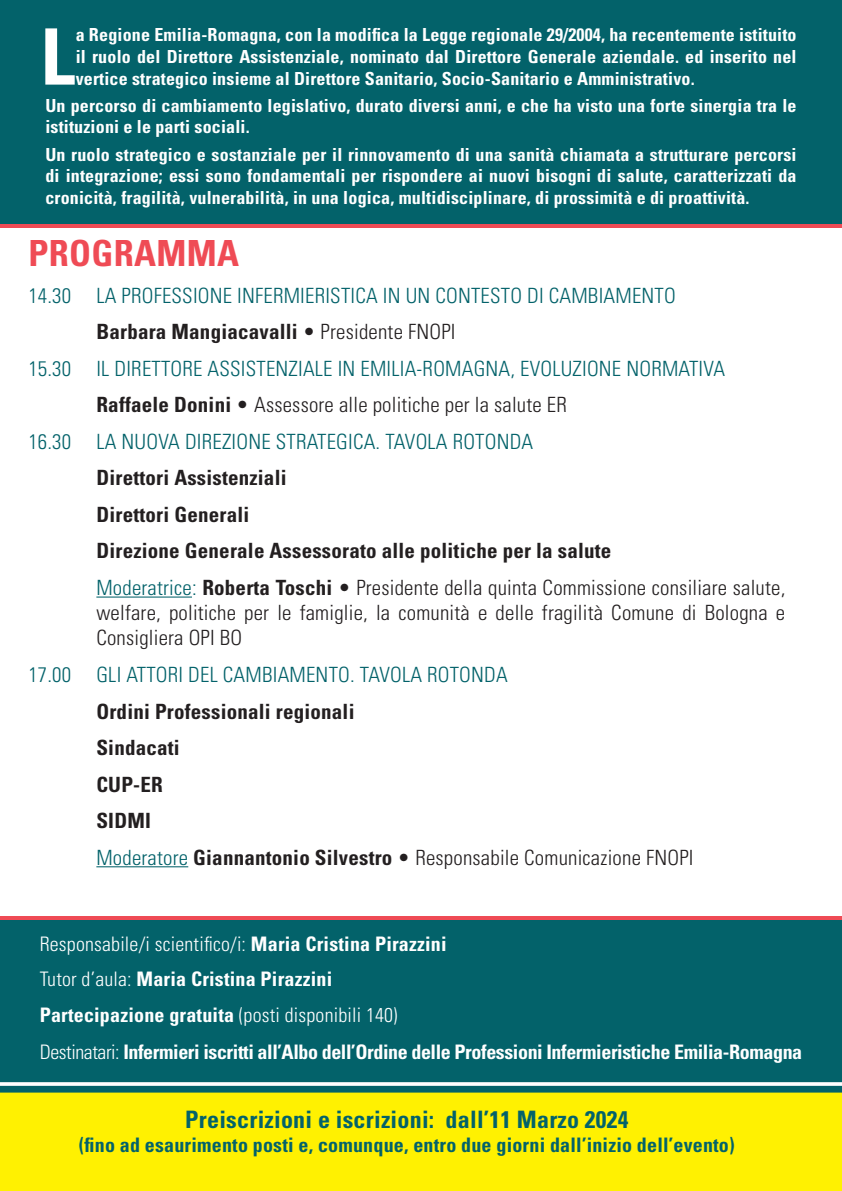
<style>
.page{position:relative;width:842px;height:1191px;background:#fff}
.page>*{position:absolute;margin:0;border:0;box-sizing:border-box;transform-origin:0 0}
.t1{font:700 condensed 77.8px "Univers LT Std";color:#fff}
.t2{font:700 condensed 36px "Univers LT Std";letter-spacing:.01em;color:#ef4b55}
.t3{font:700 condensed 24px "Univers LT Std";letter-spacing:.01em;color:#03626a}
.t4{font:700 condensed 21px/36.6px "Univers LT Std";letter-spacing:.01em;color:#231f20}
.t5{font:300 condensed 21px "Univers LT Std";letter-spacing:.01em;color:#03626a}
.t6{font:300 condensed 21px/25.2px "Univers LT Std";letter-spacing:.01em;color:#231f20}
.t7{font:700 condensed 20px/35.4px "Univers LT Std";letter-spacing:.01em;color:#fff}
.t8{font:700 condensed 20px "Univers LT Std";letter-spacing:-.02em;color:#fff}
.t9{font:700 condensed 20px "Univers LT Std";letter-spacing:.01em;color:#03626a}
.t10{font:700 condensed 18px/21.6px "Univers LT Std";letter-spacing:.01em;color:#fff;text-align:justify}
.s1{font-weight:300}
.s2{font-weight:700}
.s3{font-weight:300;color:#03626a}
</style>
<div class="page">
<div style="left:0;top:918px;width:842px;height:208px;background:#03626a"></div>
<hr style="left:0;top:1082px;width:842px;height:3px;background:#fff">
<div style="left:0;top:1092px;width:842px;height:99px;background:#fff101"></div>
<hr style="left:0;top:916px;width:842px;height:3px;background:#ef4b55">
<div style="left:0;top:0;width:842px;height:225px;background:#03626a"></div>
<hr style="left:0;top:224px;width:842px;height:3px;background:#ef4b55">
<hr style="left:96px;top:596px;width:96px;height:1px;background:#03626a">
<hr style="left:96px;top:866px;width:92px;height:1px;background:#03626a">
<h1 class="t1" style="left:40px;top:9px;width:36px">L</h1>
<p class="t10" style="left:76px;top:24px;width:722px">a Regione Emilia-Romagna, con la modifica la Legge regionale 29/2004, ha recentemente istituito il ruolo del Direttore Assistenziale, nominato dal Direttore Generale aziendale. ed inserito nel vertice strategico insieme al Direttore Sanitario, Socio-Sanitario e Amministrativo.</p>
<p class="t10" style="left:45px;top:95px;width:753px">Un percorso di cambiamento legislativo, durato diversi anni, e che ha visto una forte sinergia tra le istituzioni e le parti sociali.</p>
<p class="t10" style="left:45px;top:143px;width:753px">Un ruolo strategico e sostanziale per il rinnovamento di una sanità chiamata a strutturare percorsi di integrazione; essi sono fondamentali per rispondere ai nuovi bisogni di salute, caratterizzati da cronicità, fragilità, vulnerabilità, in una logica, multidisciplinare, di prossimità e di proattività.</p>
<h2 class="t2" style="left:28px;top:231px;width:212px">PROGRAMMA</h2>
<p class="t5" style="left:28px;top:282px;width:649px">14.30 LA PROFESSIONE INFERMIERISTICA IN UN CONTESTO DI CAMBIAMENTO</p>
<p class="t4" style="left:96px;top:313px;width:361px">Barbara Mangiacavalli <span class="s1">• Presidente FNOPI</span></p>
<p class="t5" style="left:28px;top:356px;width:698px">15.30 IL DIRETTORE ASSISTENZIALE IN EMILIA-ROMAGNA, EVOLUZIONE NORMATIVA</p>
<p class="t6" style="left:96px;top:392px;width:472px"><span class="s2">Raffaele Donini</span> • Assessore alle politiche per la salute ER</p>
<p class="t5" style="left:28px;top:429px;width:506px">16.30 LA NUOVA DIREZIONE STRATEGICA. TAVOLA ROTONDA</p>
<p class="t4" style="left:96px;top:459px;width:690px">Direttori Assistenziali<br>Direttori Generali<br>Direzione Generale Assessorato alle politiche per la salute<br><span class="s3">Moderatrice:</span> Roberta Toschi <span class="s1">• Presidente della quinta Commissione consiliare salute,</span></p>
<p class="t6" style="left:96px;top:600px;width:690px">welfare, politiche per le famiglie, la comunità e delle fragilità Comune di Bologna e<br>Consigliera OPI BO</p>
<p class="t5" style="left:28px;top:662px;width:481px">17.00 GLI ATTORI DEL CAMBIAMENTO. TAVOLA ROTONDA</p>
<p class="t4" style="left:96px;top:692px;width:599px">Ordini Professionali regionali<br>Sindacati<br>CUP-ER<br>SIDMI<br><span class="s3">Moderatore</span> Giannantonio Silvestro <span class="s1">• Responsabile Comunicazione FNOPI</span></p>
<p class="t7" style="left:40px;top:926px;width:408px"><span class="s1">Responsabile/i scientifico/i:</span> Maria Cristina Pirazzini<br><span class="s1">Tutor d’aula:</span> Maria Cristina Pirazzini<br>Partecipazione gratuita <span class="s1">(posti disponibili 140)</span></p>
<p class="t8" style="left:40px;top:1040px;width:764px"><span class="s1">Destinatari:</span> Infermieri iscritti all’Albo dell’Ordine delle Professioni Infermieristiche Emilia-Romagna</p>
<h3 class="t3" style="left:185px;top:1104px;width:444px">Preiscrizioni e iscrizioni: dall’11 Marzo 2024</h3>
<p class="t9" style="left:79px;top:1132px;width:657px">(fino ad esaurimento posti e, comunque, entro due giorni dall’inizio dell’evento)</p>
</div>
